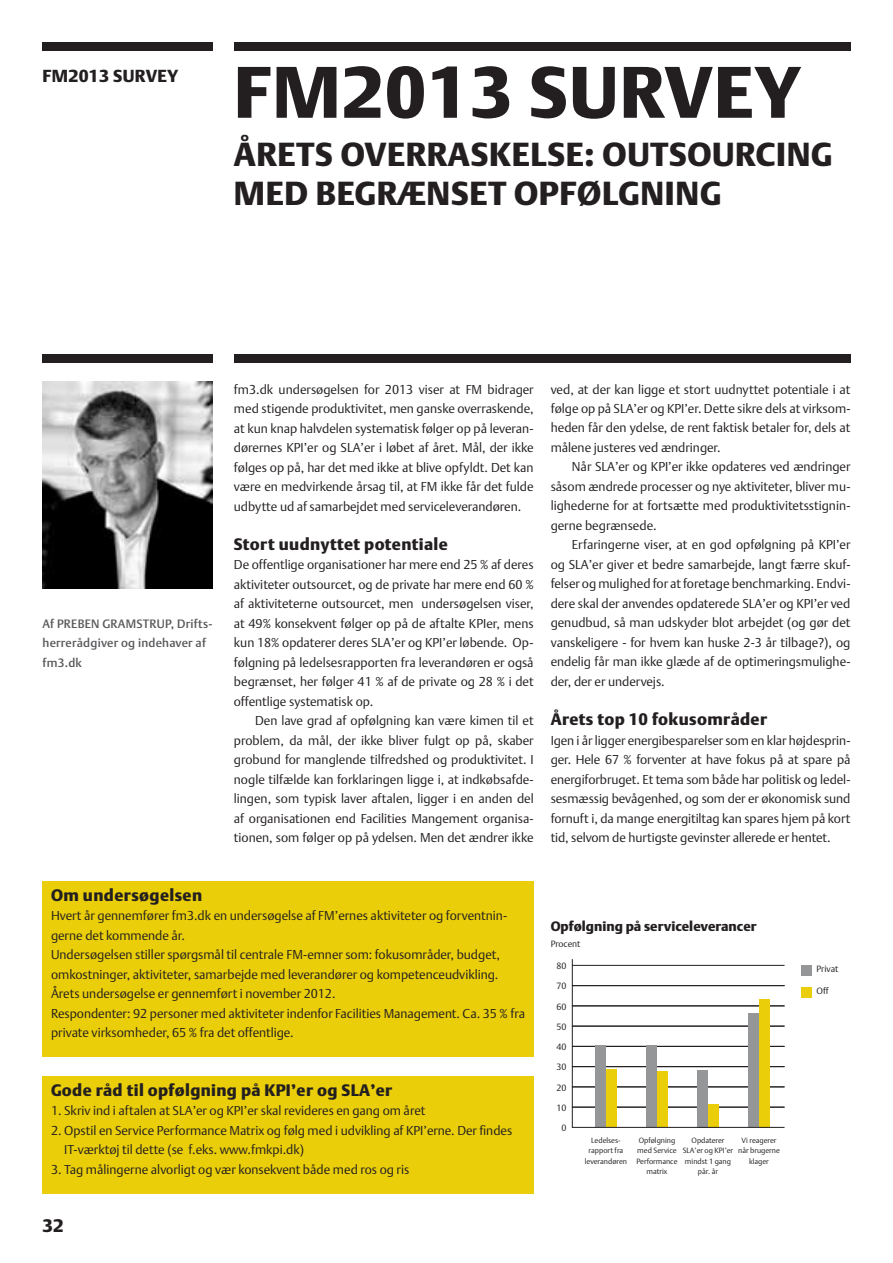
<style>
.page{position:relative;width:893px;height:1263px;background:#fff}
.page>*{position:absolute;margin:0;border:0;box-sizing:border-box;transform-origin:0 0}
.t1{font:72px "DTL Argo T Black";letter-spacing:.02em;color:#231f20}
.t2{font:33px/39px "DTL Argo T Black";letter-spacing:.02em;color:#231f20}
.t3{font:18px "DTL Argo T Black";color:#231f20}
.t4{font:17.25px "DTL Argo T Black";letter-spacing:.02em;color:#231f20}
.t5{font:16.5px "DTL Argo T Black";letter-spacing:.02em;color:#231f20}
.t6{font:13.5px "DTL Argo T Black";color:#231f20}
.t7{font:12.75px/19.5px "DTL Argo T Light";color:#231f20;text-align:justify}
.t8{font:12px/19.5px "DTL Argo T Medium";letter-spacing:.02em;color:#58595b}
.t9{font:9px "DTL Argo T Light";color:#231f20}
.t10{font:7.5px/10.5px "DTL Argo T Light";color:#231f20;text-align:center}
</style>
<div class="page">
<hr style="left:572px;top:1107px;width:212px;height:1px;background:#231f20">
<hr style="left:572px;top:1086px;width:212px;height:1px;background:#231f20">
<hr style="left:572px;top:1066px;width:212px;height:1px;background:#231f20">
<hr style="left:572px;top:1046px;width:212px;height:1px;background:#231f20">
<hr style="left:572px;top:1026px;width:212px;height:1px;background:#231f20">
<hr style="left:572px;top:1005px;width:212px;height:1px;background:#231f20">
<hr style="left:572px;top:985px;width:212px;height:1px;background:#231f20">
<hr style="left:572px;top:965px;width:212px;height:1px;background:#231f20">
<div style="left:43px;top:43px;width:170px;height:8px;background:#231f20"></div>
<div style="left:43px;top:355px;width:170px;height:8px;background:#231f20"></div>
<div style="left:234px;top:43px;width:616px;height:8px;background:#231f20"></div>
<div style="left:234px;top:355px;width:616px;height:8px;background:#231f20"></div>
<img style="left:43px;top:382px;width:170px;height:207px">
<div style="left:595px;top:1045px;width:11px;height:82px;background:#949698"></div>
<div style="left:646px;top:1045px;width:11px;height:82px;background:#949698"></div>
<div style="left:697px;top:1070px;width:11px;height:57px;background:#949698"></div>
<div style="left:748px;top:1013px;width:11px;height:114px;background:#949698"></div>
<div style="left:606px;top:1069px;width:11px;height:58px;background:#eace09"></div>
<div style="left:657px;top:1071px;width:11px;height:56px;background:#eace09"></div>
<div style="left:708px;top:1104px;width:11px;height:23px;background:#eace09"></div>
<div style="left:759px;top:999px;width:11px;height:128px;background:#eace09"></div>
<div style="left:801px;top:965px;width:11px;height:11px;background:#949698"></div>
<div style="left:801px;top:987px;width:11px;height:11px;background:#eace09"></div>
<hr style="left:572px;top:959px;width:1px;height:168px;background:#231f20">
<hr style="left:572px;top:1127px;width:212px;height:1px;background:#231f20">
<div style="left:43px;top:881px;width:491px;height:176px;background:#eace09"></div>
<div style="left:43px;top:1076px;width:491px;height:117px;background:#eace09"></div>
<h3 class="t4" style="left:43px;top:65px;width:137px">FM2013 survey</h3>
<h1 class="t1" style="left:234px;top:49px;width:335px">FM2013 SURVEY</h1>
<h2 class="t2" style="left:234px;top:134px;width:600px">Årets overraskelse: Outsourcing med begrænset opfølgning</h2>
<p class="t8" style="left:43px;top:613px;width:171px">Af Preben Gramstrup, Drifts&shy;herrerådgiver og indehaver af fm3.dk</p>
<p class="t7" style="left:234px;top:379px;width:301px">fm3.dk undersøgelsen for 2013 viser at FM bidrager med stigende produktivitet, men ganske overraskende, at kun knap halvdelen systematisk følger op på leveran&shy;dørernes KPI’er og SLA’er i løbet af året. Mål, der ikke følges op på, har det med ikke at blive opfyldt. Det kan være en medvirkende årsag til, at FM ikke får det fulde udbytte ud af samarbejdet med serviceleverandøren.</p>
<p class="t5" style="left:234px;top:534px;width:216px">Stort uudnyttet potentiale</p>
<p class="t7" style="left:234px;top:555px;width:301px">De offentlige organisationer har mere end 25 % af deres aktiviteter outsourcet, og de private har mere end 60 % af aktiviteterne outsourcet, men undersøgelsen viser, at 49% konsekvent følger op på de aftalte KPIer, mens kun 18% opdaterer deres SLA’er og KPI’er løbende. Op&shy;følgning på ledelsesrapporten fra leverandøren er også begrænset, her følger 41 % af de private og 28 % i det offentlige systematisk op.</p>
<p class="t7" style="left:234px;top:711px;width:301px;text-indent:21px">Den lave grad af opfølgning kan være kimen til et problem, da mål, der ikke bliver fulgt op på, skaber grobund for manglende tilfredshed og produktivitet. I nogle tilfælde kan forklaringen ligge i, at indkøbsafde&shy;lingen, som typisk laver aftalen, ligger i en anden del af organisationen end Facilities Mangement organisa&shy;tionen, som følger op på ydelsen. Men det ændrer ikke</p>
<p class="t7" style="left:551px;top:379px;width:301px">ved, at der kan ligge et stort uudnyttet potentiale i at følge op på SLA’er og KPI’er. Dette sikre dels at virksom&shy;heden får den ydelse, de rent faktisk betaler for, dels at målene justeres ved ændringer.</p>
<p class="t7" style="left:551px;top:457px;width:301px;text-indent:21px">Når SLA’er og KPI’er ikke opdateres ved ændringer såsom ændrede processer og nye aktiviteter, bliver mu&shy;lighederne for at fortsætte med produktivitetsstignin&shy;gerne begrænsede.</p>
<p class="t7" style="left:551px;top:535px;width:301px;text-indent:21px">Erfaringerne viser, at en god opfølgning på KPI’er og SLA’er giver et bedre samarbejde, langt færre skuf&shy;felser og mulighed for at foretage benchmarking. Endvi&shy;dere skal der anvendes opdaterede SLA’er og KPI’er ved genudbud, så man udskyder blot arbejdet (og gør det vanskeligere - for hvem kan huske 2-3 år tilbage?), og endelig får man ikke glæde af de optimeringsmulighe&shy;der, der er undervejs.</p>
<p class="t5" style="left:551px;top:709px;width:218px">Årets top 10 fokusområder</p>
<p class="t7" style="left:551px;top:730px;width:301px">Igen i år ligger energibesparelser som en klar højdesprin&shy;ger. Hele 67 % forventer at have fokus på at spare på energiforbruget. Et tema som både har politisk og ledel&shy;sesmæssig bevågenhed, og som der er økonomisk sund fornuft i, da mange energitiltag kan spares hjem på kort tid, selvom de hurtigste gevinster allerede er hentet.</p>
<p class="t5" style="left:51px;top:885px;width:153px">Om undersøgelsen</p>
<p class="t7" style="left:51px;top:906px;width:476px;text-align:left">Hvert år gennemfører fm3.dk en undersøgelse af FM’ernes aktiviteter og forventnin&shy;gerne det kommende år.<br>Undersøgelsen stiller spørgsmål til centrale FM-emner som: fokusområder, budget, omkostninger, aktiviteter, samarbejde med leverandører og kompetenceudvikling.<br>Årets undersøgelse er gennemført i november 2012.<br>Respondenter: 92 personer med aktiviteter indenfor Facilities Management. Ca. 35 % fra private virksomheder, 65 % fra det offentlige.</p>
<p class="t5" style="left:51px;top:1080px;width:343px">Gode råd til opfølgning på KPI’er og SLA’er</p>
<p class="t7" style="left:51px;top:1101px;width:376px">1. Skriv ind i aftalen at SLA’er og KPI’er skal revideres en gang om året</p>
<p class="t7" style="left:64px;top:1120px;width:450px;text-indent:-13px">2. Opstil en Service Performance Matrix og følg med i udvikling af KPI’erne. Der findes<br>IT-værktøj til dette (se f.eks. www.fmkpi.dk)</p>
<p class="t7" style="left:51px;top:1159px;width:360px">3. Tag målingerne alvorligt og vær konsekvent både med ros og ris</p>
<h3 class="t3" style="left:43px;top:1215px;width:23px">32</h3>
<p class="t6" style="left:551px;top:918px;width:207px">Opfølgning på serviceleverancer</p>
<p class="t9" style="left:551px;top:938px;width:31px">Procent</p>
<p class="t9" style="left:557px;top:960px;width:12px">80</p>
<p class="t9" style="left:557px;top:981px;width:12px">70</p>
<p class="t9" style="left:557px;top:1001px;width:12px">60</p>
<p class="t9" style="left:557px;top:1021px;width:12px">50</p>
<p class="t9" style="left:557px;top:1041px;width:12px">40</p>
<p class="t9" style="left:557px;top:1062px;width:12px">30</p>
<p class="t9" style="left:557px;top:1082px;width:12px">20</p>
<p class="t9" style="left:557px;top:1102px;width:12px">10</p>
<p class="t9" style="left:562px;top:1122px;width:7px">0</p>
<p class="t10" style="left:585px;top:1135px;width:44px">Ledelses&shy;rapport fra leverandøren</p>
<p class="t10" style="left:636px;top:1135px;width:43px">Opfølgning med Service<br>Performance matrix</p>
<p class="t10" style="left:683px;top:1135px;width:52px">Opdaterer<br>SLA’er og KPI’er mindst 1 gang pår. år</p>
<p class="t10" style="left:738px;top:1135px;width:43px">Vi reagerer når brugerne klager</p>
<p class="t9" style="left:816px;top:963px;width:23px">Privat</p>
<p class="t9" style="left:816px;top:985px;width:14px">Off</p>
</div>
